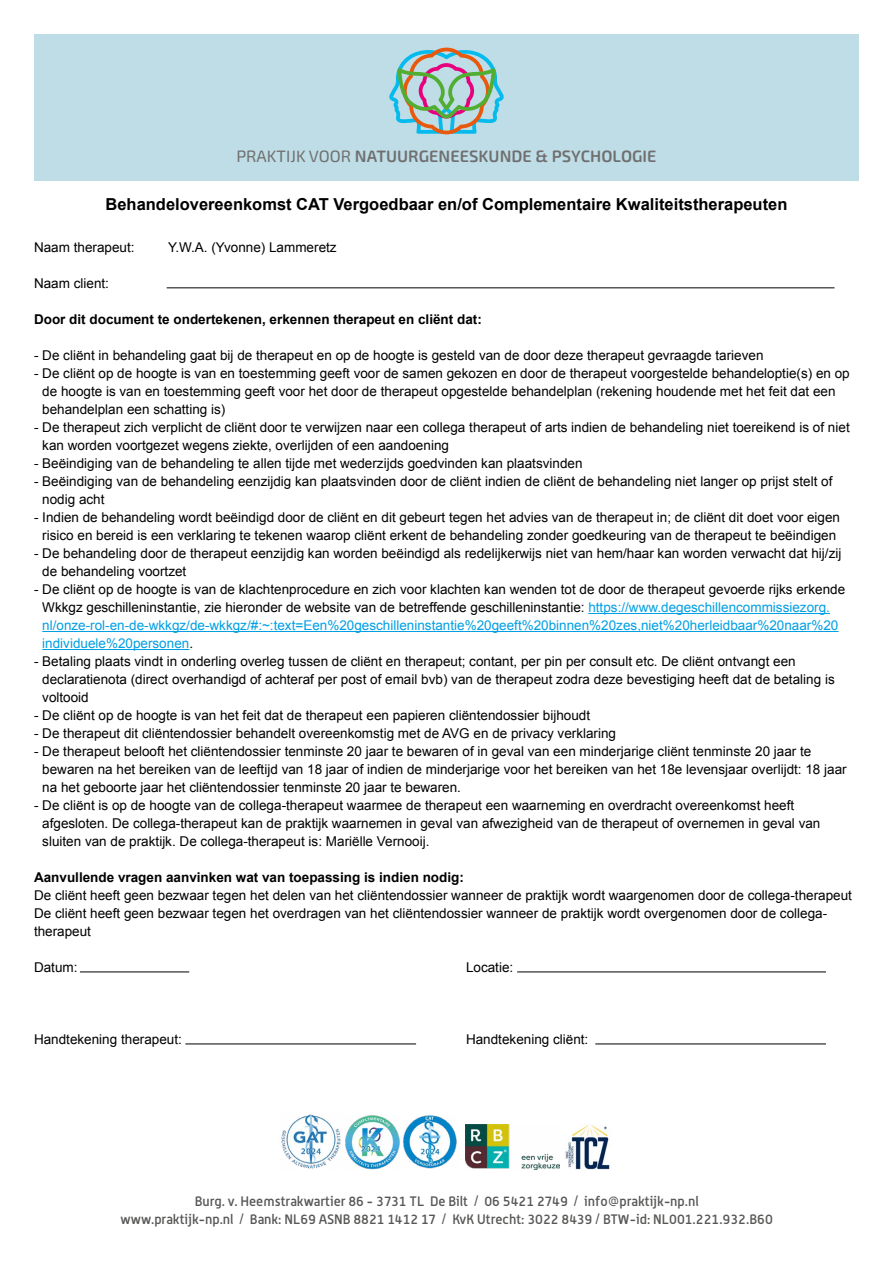
<style>
.page{position:relative;width:893px;height:1263px;background:#fff}
.page>*{position:absolute;margin:0;border:0;box-sizing:border-box;transform-origin:0 0}
.t1{font:700 16.5px "Arial";color:#000}
.t2{font:600 16.5px "Exo Soft";color:#706f6f}
.t3{font:13.5px/18px "Arial";color:#000}
.t4{font:500 13.5px/18px "Alwyn";color:#575756;text-align:center}
.t5{font:700 13.5px "Arial";color:#000}
.s1{font-weight:400}
.s2{color:#009fe3}
</style>
<div class="page">
<div style="left:34px;top:34px;width:825px;height:146px;background:#bedde7"></div>
<hr style="left:588px;top:613px;width:242px;height:1px;background:#009fe3">
<hr style="left:42px;top:631px;width:797px;height:1px;background:#009fe3">
<hr style="left:42px;top:649px;width:147px;height:1px;background:#009fe3">
<hr style="left:167px;top:288px;width:667px;height:1px;background:#000">
<hr style="left:80px;top:972px;width:109px;height:1px;background:#000">
<hr style="left:517px;top:972px;width:309px;height:1px;background:#000">
<hr style="left:595px;top:1044px;width:231px;height:1px;background:#000">
<hr style="left:185px;top:1044px;width:231px;height:1px;background:#000">
<svg style="left:389px;top:48px;width:115px;height:86px"></svg>
<img style="left:466px;top:1125px;width:93px;height:45px">
<img style="left:565px;top:1124px;width:45px;height:45px">
<img style="left:281px;top:1114px;width:60px;height:55px">
<img style="left:345px;top:1115px;width:55px;height:54px">
<img style="left:403px;top:1115px;width:54px;height:54px">
<p class="t2" style="left:236px;top:147px;width:422px"><span class="s1">PRAKTIJK VOOR</span> NATUURGENEESKUNDE &amp; PSYCHOLOGIE</p>
<p class="t1" style="left:106px;top:193px;width:683px">Behandelovereenkomst CAT Vergoedbaar en/of Complementaire Kwaliteitstherapeuten</p>
<p class="t3" style="left:34px;top:238px;width:102px">Naam therapeut:</p>
<p class="t3" style="left:168px;top:238px;width:170px">Y.W.A. (Yvonne) Lammeretz</p>
<p class="t3" style="left:34px;top:274px;width:77px">Naam client:</p>
<p class="t5" style="left:34px;top:310px;width:449px">Door dit document te ondertekenen, erkennen therapeut en cliënt dat:</p>
<p class="t3" style="left:34px;top:346px;width:731px">- De cliënt in behandeling gaat bij de therapeut en op de hoogte is gesteld van de door deze therapeut gevraagde tarieven</p>
<p class="t3" style="left:42px;top:364px;width:809px;text-indent:-8px">- De cliënt op de hoogte is van en toestemming geeft voor de samen gekozen en door de therapeut voorgestelde behandeloptie(s) en op de hoogte is van en toestemming geeft voor het door de therapeut opgestelde behandelplan (rekening houdende met het feit dat een behandelplan een schatting is)</p>
<p class="t3" style="left:42px;top:418px;width:809px;text-indent:-8px">- De therapeut zich verplicht de cliënt door te verwijzen naar een collega therapeut of arts indien de behandeling niet toereikend is of niet kan worden voortgezet wegens ziekte, overlijden of een aandoening</p>
<p class="t3" style="left:34px;top:454px;width:550px">- Beëindiging van de behandeling te allen tijde met wederzijds goedvinden kan plaatsvinden</p>
<p class="t3" style="left:42px;top:472px;width:792px;text-indent:-8px">- Beëindiging van de behandeling eenzijdig kan plaatsvinden door de cliënt indien de cliënt de behandeling niet langer op prijst stelt of nodig acht</p>
<p class="t3" style="left:34px;top:508px;width:807px;text-align:center">- Indien de behandeling wordt beëindigd door de cliënt en dit gebeurt tegen het advies van de therapeut in; de cliënt dit doet voor eigen risico en bereid is een verklaring te tekenen waarop cliënt erkent de behandeling zonder goedkeuring van de therapeut te beëindigen</p>
<p class="t3" style="left:42px;top:544px;width:801px;text-indent:-8px">- De behandeling door de therapeut eenzijdig kan worden beëindigd als redelijkerwijs niet van hem/haar kan worden verwacht dat hij/zij de behandeling voortzet</p>
<p class="t3" style="left:42px;top:580px;width:804px;text-indent:-8px">- De cliënt op de hoogte is van de klachtenprocedure en zich voor klachten kan wenden tot de door de therapeut gevoerde rijks erkende Wkkgz geschilleninstantie, zie hieronder de website van de betreffende geschilleninstantie: <span class="s2">https://www.degeschillencommissiezorg. nl/onze-rol-en-de-wkkgz/de-wkkgz/#:~:text=Een%20geschilleninstantie%20geeft%20binnen%20zes,niet%20herleidbaar%20naar%20 individuele%20personen</span>.</p>
<p class="t3" style="left:42px;top:652px;width:794px;text-indent:-8px">- Betaling plaats vindt in onderling overleg tussen de cliënt en therapeut; contant, per pin per consult etc. De cliënt ontvangt een declaratienota (direct overhandigd of achteraf per post of email bvb) van de therapeut zodra deze bevestiging heeft dat de betaling is voltooid</p>
<p class="t3" style="left:34px;top:706px;width:558px">- De cliënt op de hoogte is van het feit dat de therapeut een papieren cliëntendossier bijhoudt</p>
<p class="t3" style="left:34px;top:724px;width:584px">- De therapeut dit cliëntendossier behandelt overeenkomstig met de AVG en de privacy verklaring</p>
<p class="t3" style="left:42px;top:742px;width:806px;text-indent:-8px">- De therapeut belooft het cliëntendossier tenminste 20 jaar te bewaren of in geval van een minderjarige cliënt tenminste 20 jaar te bewaren na het bereiken van de leeftijd van 18 jaar of indien de minderjarige voor het bereiken van het 18e levensjaar overlijdt: 18 jaar na het geboorte jaar het cliëntendossier tenminste 20 jaar te bewaren.</p>
<p class="t3" style="left:42px;top:796px;width:780px;text-indent:-8px">- De cliënt is op de hoogte van de collega-therapeut waarmee de therapeut een waarneming en overdracht overeenkomst heeft afgesloten. De collega-therapeut kan de praktijk waarnemen in geval van afwezigheid van de therapeut of overnemen in geval van sluiten van de praktijk. De collega-therapeut is: Mariëlle Vernooij.</p>
<p class="t5" style="left:34px;top:868px;width:431px">Aanvullende vragen aanvinken wat van toepassing is indien nodig:</p>
<p class="t3" style="left:34px;top:886px;width:819px">De cliënt heeft geen bezwaar tegen het delen van het cliëntendossier wanneer de praktijk wordt waargenomen door de collega-therapeut<br>De cliënt heeft geen bezwaar tegen het overdragen van het cliëntendossier wanneer de praktijk wordt overgenomen door de collega&shy;therapeut</p>
<p class="t3" style="left:34px;top:958px;width:45px">Datum:</p>
<p class="t3" style="left:466px;top:958px;width:49px">Locatie:</p>
<p class="t3" style="left:34px;top:1030px;width:149px">Handtekening therapeut:</p>
<p class="t3" style="left:466px;top:1030px;width:124px">Handtekening cliënt:</p>
<p class="t4" style="left:121px;top:1192px;width:654px">Burg. v. Heemstrakwartier 86 - 3731 TL De Bilt / 06 5421 2749 / info@praktijk-np.nl<br>www.praktijk-np.nl / Bank: NL69 ASNB 8821 1412 17 / KvK Utrecht: 3022 8439 / BTW-id: NL001.221.932.B60</p>
</div>
